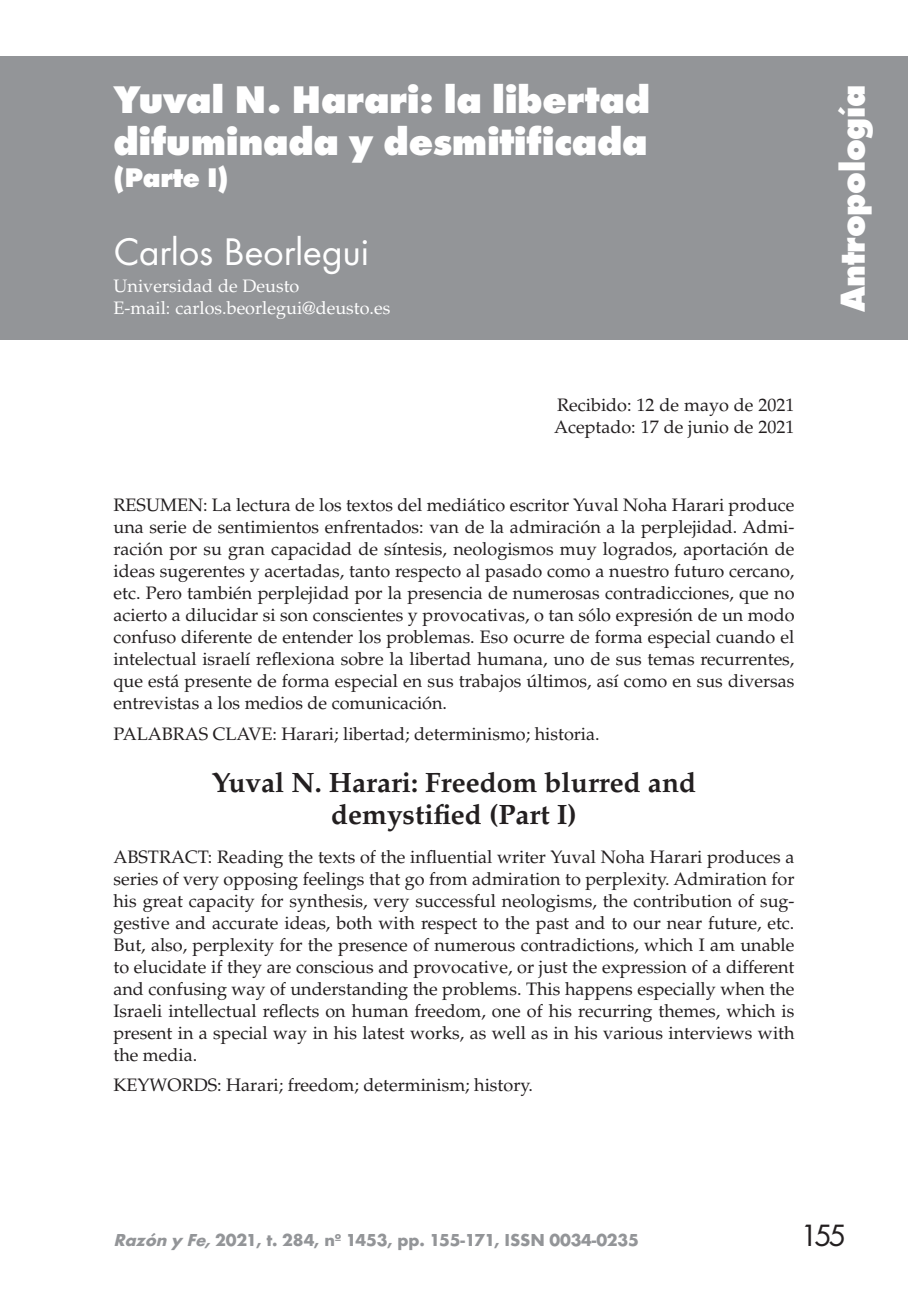
<style>
.page{position:relative;width:908px;height:1304px;background:#fff}
.page>*{position:absolute;margin:0;border:0;box-sizing:border-box;transform-origin:0 0}
.t1{font:800 40px/42px "Futura T";letter-spacing:-.01em;color:#fff}
.t2{font:40px "Futura T";letter-spacing:-.01em;color:#fff}
.t3{font:800 36px "Futura T";letter-spacing:-.01em;color:#fff}
.t4{font:32px "Futura T";color:#231f20}
.t5{font:700 28px/32px "Palatino";color:#231f20;text-align:center}
.t6{font:800 28px "Futura T";letter-spacing:-.01em;color:#fff}
.t7{font:18px/22px "Palatino";color:#231f20;text-align:justify}
.t8{font:18px/22px "Palatino";color:#fff}
.t9{font:700 18px "Futura T";letter-spacing:-.01em;color:#939598}
.s1{font-style:italic}
</style>
<div class="page">
<div style="left:0;top:57px;width:907px;height:283px;background:#939598"></div>
<h1 class="t1" style="left:113px;top:78px;width:538px">Yuval N. Harari: la libertad difuminada y desmitificada</h1>
<h3 class="t6" style="left:113px;top:160px;width:117px">(Parte I)</h3>
<h1 class="t2" style="left:113px;top:228px;width:257px">Carlos Beorlegui</h1>
<p class="t8" style="left:113px;top:275px;width:278px">Universidad de Deusto<br>E-mail: carlos.beorlegui@deusto.es</p>
<p class="t7" style="left:553px;top:394px;width:242px">Recibido: 12 de mayo de 2021<br>Aceptado: 17 de junio de 2021</p>
<p class="t7" style="left:113px;top:495px;width:682px">RESUMEN: La lectura de los textos del mediático escritor Yuval Noha Harari produce una serie de sentimientos enfrentados: van de la admiración a la perplejidad. Admi&shy;ración por su gran capacidad de síntesis, neologismos muy logrados, aportación de ideas sugerentes y acertadas, tanto respecto al pasado como a nuestro futuro cercano, etc. Pero también perplejidad por la presencia de numerosas contradicciones, que no acierto a dilucidar si son conscientes y provocativas, o tan sólo expresión de un modo confuso diferente de entender los problemas. Eso ocurre de forma especial cuando el intelectual israelí reflexiona sobre la libertad humana, uno de sus temas recurrentes, que está presente de forma especial en sus trabajos últimos, así como en sus diversas entrevistas a los medios de comunicación.</p>
<p class="t7" style="left:113px;top:723px;width:487px">PALABRAS CLAVE: Harari; libertad; determinismo; historia.</p>
<h3 class="t5" style="left:212px;top:767px;width:486px">Yuval N. Harari: Freedom blurred and demystified (Part I)</h3>
<p class="t7" style="left:113px;top:846px;width:682px">ABSTRACT: Reading the texts of the influential writer Yuval Noha Harari produces a series of very opposing feelings that go from admiration to perplexity. Admiration for his great capacity for synthesis, very successful neologisms, the contribution of sug&shy;gestive and accurate ideas, both with respect to the past and to our near future, etc.<br>But, also, perplexity for the presence of numerous contradictions, which I am unable to elucidate if they are conscious and provocative, or just the expression of a different and confusing way of understanding the problems. This happens especially when the Israeli intellectual reflects on human freedom, one of his recurring themes, which is present in a special way in his latest works, as well as in his various interviews with the media.</p>
<p class="t7" style="left:113px;top:1074px;width:421px">KEYWORDS: Harari; freedom; determinism; history.</p>
<h2 class="t3" style="left:830px;top:312px;width:229px;rotate:-90deg">Antropología</h2>
<p class="t9" style="left:113px;top:1230px;width:527px"><span class="s1">Razón y Fe,</span>2021, t. 284, nº 1453, pp. 155-171, ISSN 0034-0235</p>
<h3 class="t4" style="left:799px;top:1217px;width:48px">155</h3>
</div>
